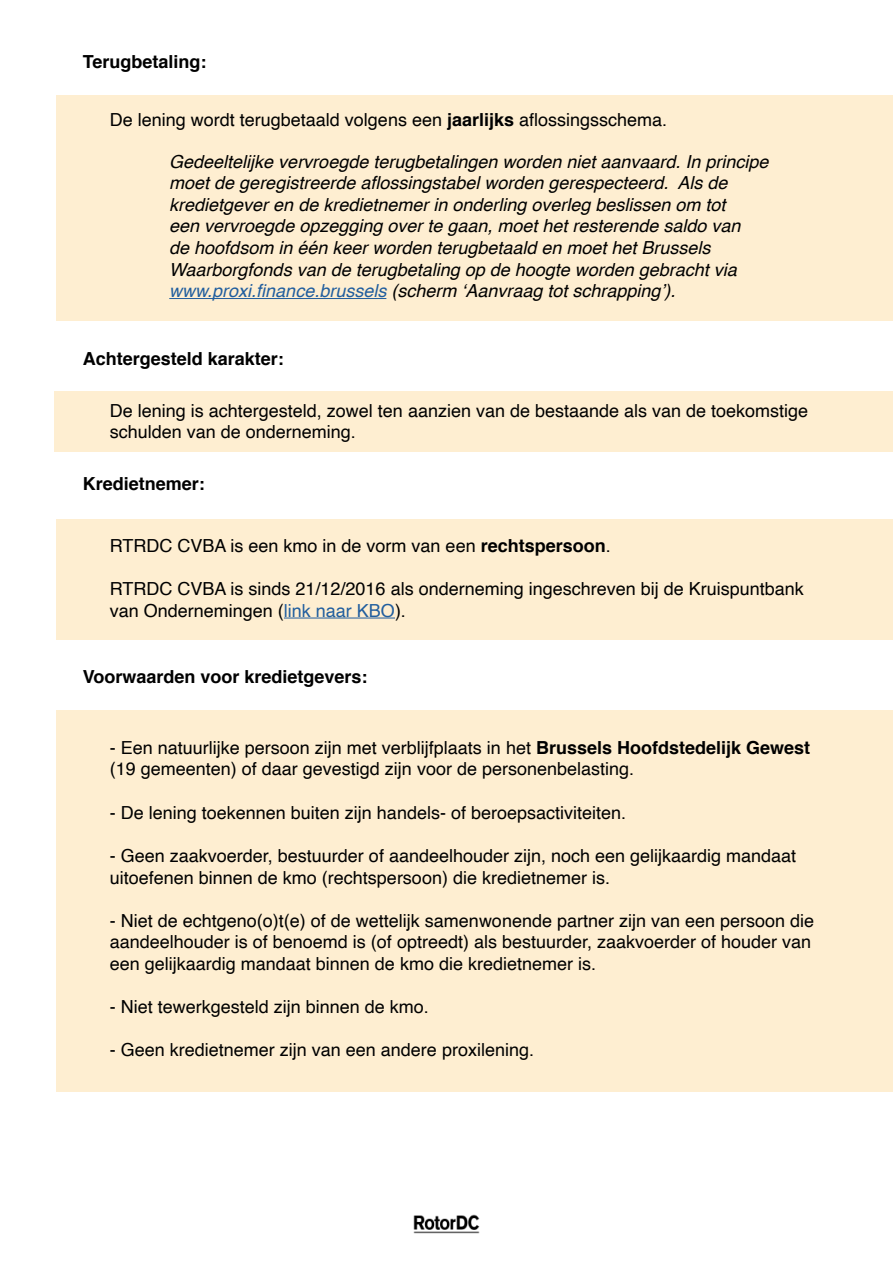
<style>
.page{position:relative;width:893px;height:1263px;background:#fff}
.page>*{position:absolute;margin:0;border:0;box-sizing:border-box;transform-origin:0 0}
.t1{font:18px/21.6px "Helvetica";color:#000}
.t2{font:italic 18px/21.6px "Helvetica";color:#000}
.t3{font:700 18px "Helvetica";color:#000}
.s1{font-weight:700}
.s2{color:#215e9e}
</style>
<div class="page">
<div style="left:56px;top:710px;width:837px;height:381px;background:#feeed1"></div>
<div style="left:56px;top:519px;width:837px;height:121px;background:#feeed1"></div>
<div style="left:54px;top:391px;width:839px;height:60px;background:#feeed1"></div>
<div style="left:56px;top:95px;width:837px;height:226px;background:#feeed1"></div>
<hr style="left:284px;top:618px;width:111px;height:1px;background:#215e9e">
<hr style="left:169px;top:298px;width:217px;height:1px;background:#215e9e">
<img style="left:413px;top:1215px;width:67px;height:18px">
<p class="t3" style="left:83px;top:47px;width:125px">Terugbetaling:</p>
<p class="t1" style="left:110px;top:110px;width:559px">De lening wordt terugbetaald volgens een <span class="s1">jaarlijks</span> aflossingsschema.</p>
<p class="t2" style="left:169px;top:151px;width:601px">Gedeeltelijke vervroegde terugbetalingen worden niet aanvaard. In principe moet de geregistreerde aflossingstabel worden gerespecteerd. Als de kredietgever en de kredietnemer in onderling overleg beslissen om tot<br>een vervroegde opzegging over te gaan, moet het resterende saldo van<br>de hoofdsom in één keer worden terugbetaald en moet het Brussels Waarborgfonds van de terugbetaling op de hoogte worden gebracht via <span class="s2">www.proxi.finance.brussels</span> (scherm ‘Aanvraag tot schrapping’).</p>
<p class="t3" style="left:83px;top:344px;width:203px">Achtergesteld karakter:</p>
<p class="t1" style="left:110px;top:400px;width:700px">De lening is achtergesteld, zowel ten aanzien van de bestaande als van de toekomstige schulden van de onderneming.</p>
<p class="t3" style="left:83px;top:469px;width:124px">Kredietnemer:</p>
<p class="t1" style="left:110px;top:535px;width:502px">RTRDC CVBA is een kmo in de vorm van een <span class="s1">rechtspersoon</span>.</p>
<p class="t1" style="left:110px;top:578px;width:695px">RTRDC CVBA is sinds 21/12/2016 als onderneming ingeschreven bij de Kruispuntbank van Ondernemingen (<span class="s2">link naar KBO</span>).</p>
<p class="t3" style="left:83px;top:662px;width:286px">Voorwaarden voor kredietgevers:</p>
<p class="t1" style="left:110px;top:737px;width:702px">- Een natuurlijke persoon zijn met verblijfplaats in het <span class="s1">Brussels Hoofdstedelijk Gewest </span>(19 gemeenten) of daar gevestigd zijn voor de personenbelasting.</p>
<p class="t1" style="left:110px;top:802px;width:518px">- De lening toekennen buiten zijn handels- of beroepsactiviteiten.</p>
<p class="t1" style="left:110px;top:845px;width:688px">- Geen zaakvoerder, bestuurder of aandeelhouder zijn, noch een gelijkaardig mandaat uitoefenen binnen de kmo (rechtspersoon) die kredietnemer is.</p>
<p class="t1" style="left:110px;top:910px;width:706px">- Niet de echtgeno(o)t(e) of de wettelijk samenwonende partner zijn van een persoon die aandeelhouder is of benoemd is (of optreedt) als bestuurder, zaakvoerder of houder van een gelijkaardig mandaat binnen de kmo die kredietnemer is.</p>
<p class="t1" style="left:110px;top:996px;width:321px">- Niet tewerkgesteld zijn binnen de kmo.</p>
<p class="t1" style="left:110px;top:1040px;width:426px">- Geen kredietnemer zijn van een andere proxilening.</p>
</div>
